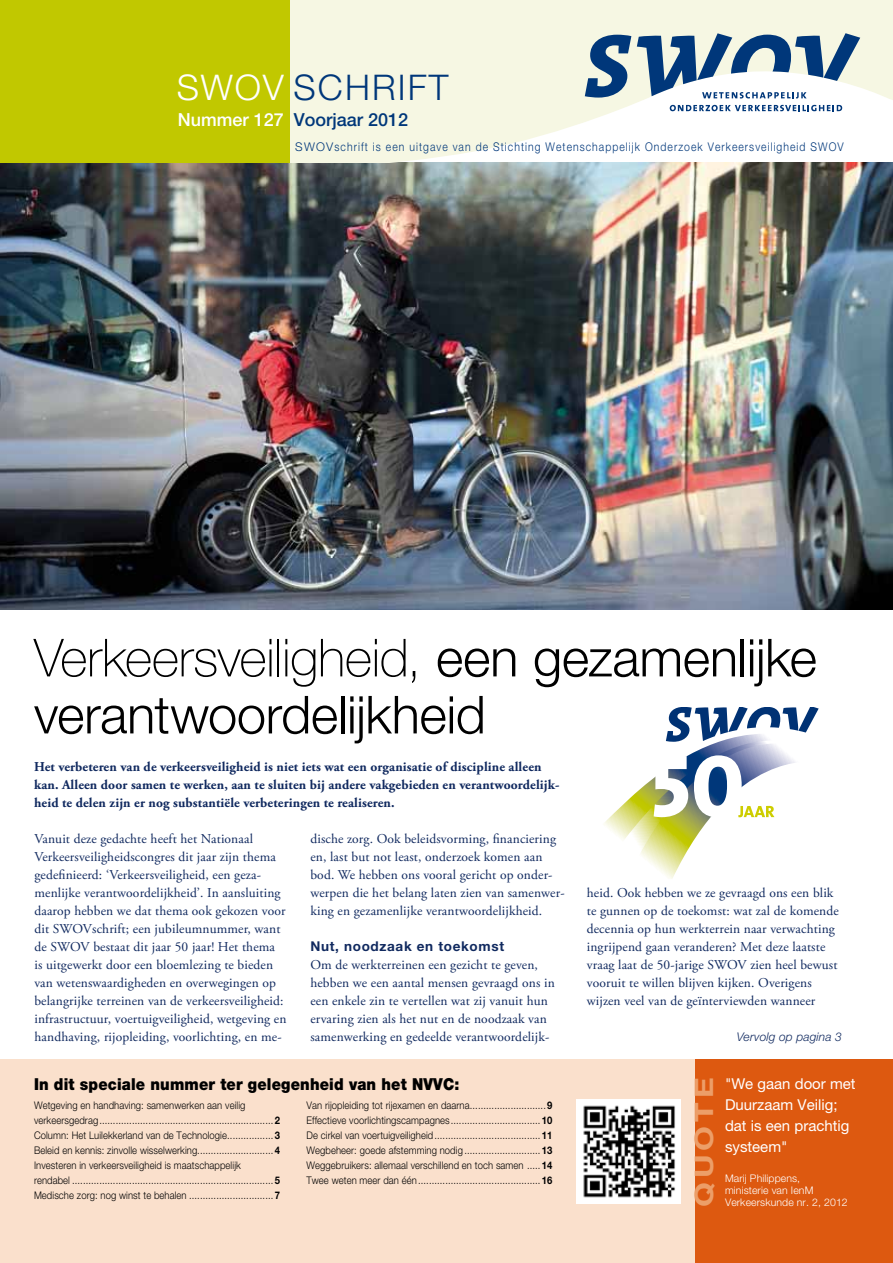
<style>
.page{position:relative;width:893px;height:1263px;background:#fff}
.page>*{position:absolute;margin:0;border:0;box-sizing:border-box;transform-origin:0 0}
.t1{font:300 52.5px/57px "Helvetica Neue CE";letter-spacing:-.01em;color:#000}
.t2{font:300 35.4px "Helvetica Neue CE";letter-spacing:.06em;color:#00377a}
.t3{font:700 25.65px "Helvetica Neue";letter-spacing:.13em;color:#ec9e68;scale:1.25 1}
.t4{font:500 18px "Helvetica Neue";color:#00377a}
.t5{font:900 16.5px "Helvetica Neue";letter-spacing:.01em;color:#000;scale:.9 1}
.t6{font:15px/21px "Helvetica Neue CE";color:#fff}
.t7{font:13.5px/18px "Adobe Garamond Pro";letter-spacing:.01em;color:#10295f}
.t8{font:700 13.5px/18px "Adobe Garamond Pro";letter-spacing:.01em;color:#10295f}
.t9{font:700 13.5px "Helvetica Neue CE";letter-spacing:.05em;color:#10295f}
.t10{font:300 12px "Helvetica Neue CE";letter-spacing:.1em;color:#00377a}
.t11{font:italic 300 12px "Helvetica Neue CE";letter-spacing:.01em;color:#10295f}
.t12{font:300 10.5px/15px "Helvetica Neue CE";letter-spacing:.01em;color:#000;scale:.9 1}
.t13{font:300 10.5px/12px "Helvetica Neue CE";letter-spacing:.01em;color:#fff}
.s1{color:#fff}
.s2{font-weight:100}
.s3{font-weight:700}
</style>
<div class="page">
<div style="left:695px;top:1059px;width:198px;height:204px;background:#dd5910"></div>
<div style="left:0;top:1059px;width:695px;height:204px;background:#fae0cc"></div>
<img style="left:0;top:162px;width:893px;height:447px">
<svg style="left:289px;top:0;width:604px;height:162px;fill:#f6f7e3"></svg>
<svg style="left:585px;top:35px;width:46px;height:63px;background:#6a8aa7"></svg>
<svg style="left:637px;top:33px;width:223px;height:66px"></svg>
<svg style="left:670px;top:105px;width:172px;height:6px"></svg>
<div style="left:0;top:0;width:289px;height:162px;background:#c1c800"></div>
<img style="left:577px;top:1100px;width:103px;height:103px">
<svg style="left:604px;top:707px;width:215px;height:172px"></svg>
<h2 class="t2" style="left:177px;top:66px;width:273px"><span class="s1">SWOV</span> SCHRIFT</h2>
<h3 class="t4" style="left:178px;top:109px;width:232px"><span class="s1">Nummer 127</span> Voorjaar 2012</h3>
<p class="t10" style="left:295px;top:139px;width:550px">SWOVschrift is een uitgave van de Stichting Wetenschappelijk Onderzoek Verkeersveiligheid SWOV</p>
<h1 class="t1" style="left:34px;top:629px;width:784px"><span class="s2">Verkeersveiligheid,</span> een gezamenlijke verantwoordelijkheid</h1>
<p class="t8" style="left:34px;top:758px;width:527px">Het verbeteren van de verkeersveiligheid is niet iets wat een organisatie of discipline alleen kan. Alleen door samen te werken, aan te sluiten bij andere vakgebieden en verantwoordelijk&shy;heid te delen zijn er nog substantiële verbeteringen te realiseren.</p>
<p class="t7" style="left:34px;top:830px;width:254px">Vanuit deze gedachte heeft het Nationaal Verkeersveiligheidscongres dit jaar zijn thema gedefinieerd: ‘Verkeersveiligheid, een geza&shy;menlijke verantwoordelijkheid’. In aansluiting daarop hebben we dat thema ook gekozen voor dit SWOVschrift; een jubileumnummer, want de SWOV bestaat dit jaar 50 jaar! Het thema<br>is uitgewerkt door een bloemlezing te bieden van wetenswaardigheden en overwegingen op belangrijke terreinen van de verkeersveiligheid: infrastructuur, voertuigveiligheid, wetgeving en handhaving, rijopleiding, voorlichting, en me-</p>
<p class="t7" style="left:310px;top:830px;width:256px">dische zorg. Ook beleidsvorming, financiering en, last but not least, onderzoek komen aan bod. We hebben ons vooral gericht op onder&shy;werpen die het belang laten zien van samenwer&shy;king en gezamenlijke verantwoordelijkheid.</p>
<p class="t9" style="left:310px;top:938px;width:195px">Nut, noodzaak en toekomst</p>
<p class="t7" style="left:310px;top:956px;width:246px">Om de werkterreinen een gezicht te geven, hebben we een aantal mensen gevraagd ons in een enkele zin te vertellen wat zij vanuit hun ervaring zien als het nut en de noodzaak van samenwerking en gedeelde verantwoordelijk-</p>
<p class="t5" style="left:34px;top:1074px;width:474px">In dit speciale nummer ter gelegenheid van het NVVC:</p>
<p class="t12" style="left:34px;top:1098px;width:275px">Wetgeving en handhaving: samenwerken aan veilig verkeersgedrag................................................................ <span class="s3">2<br></span>Column: Het Luilekkerland van de Technologie................. <span class="s3">3<br></span>Beleid en kennis: zinvolle wisselwerking............................ <span class="s3">4<br></span>Investeren in verkeersveiligheid is maatschappelijk<br>rendabel .......................................................................... <span class="s3">5<br></span>Medische zorg: nog winst te behalen ............................... <span class="s3">7</span></p>
<p class="t12" style="left:307px;top:1098px;width:275px;text-align:justify">Van rijopleiding tot rijexamen en daarna............................ <span class="s3">9<br></span>Effectieve voorlichtingscampagnes................................. <span class="s3">10<br></span>De cirkel van voertuigveiligheid....................................... <span class="s3">11<br></span>Wegbeheer: goede afstemming nodig ............................ <span class="s3">13<br></span>Weggebruikers: allemaal verschillend en toch samen ..... <span class="s3">14<br></span>Twee weten meer dan één ............................................. <span class="s3">16</span></p>
<p class="t7" style="left:587px;top:884px;width:254px">heid. Ook hebben we ze gevraagd ons een blik te gunnen op de toekomst: wat zal de komende decennia op hun werkterrein naar verwachting ingrijpend gaan veranderen? Met deze laatste vraag laat de 50-jarige SWOV zien heel bewust vooruit te willen blijven kijken. Overigens wijzen veel van de geïnterviewden wanneer</p>
<p class="t11" style="left:737px;top:1030px;width:107px">Vervolg op pagina 3</p>
<h3 class="t3" style="left:688px;top:1207px;width:106px;rotate:-90deg">Quote</h3>
<p class="t6" style="left:725px;top:1073px;width:132px">"We gaan door met<br>Duurzaam Veilig; dat is een prachtig systeem"</p>
<p class="t13" style="left:725px;top:1172px;width:124px">Marij Philippens,<br>ministerie van IenM<br>Verkeerskunde nr. 2, 2012</p>
</div>
